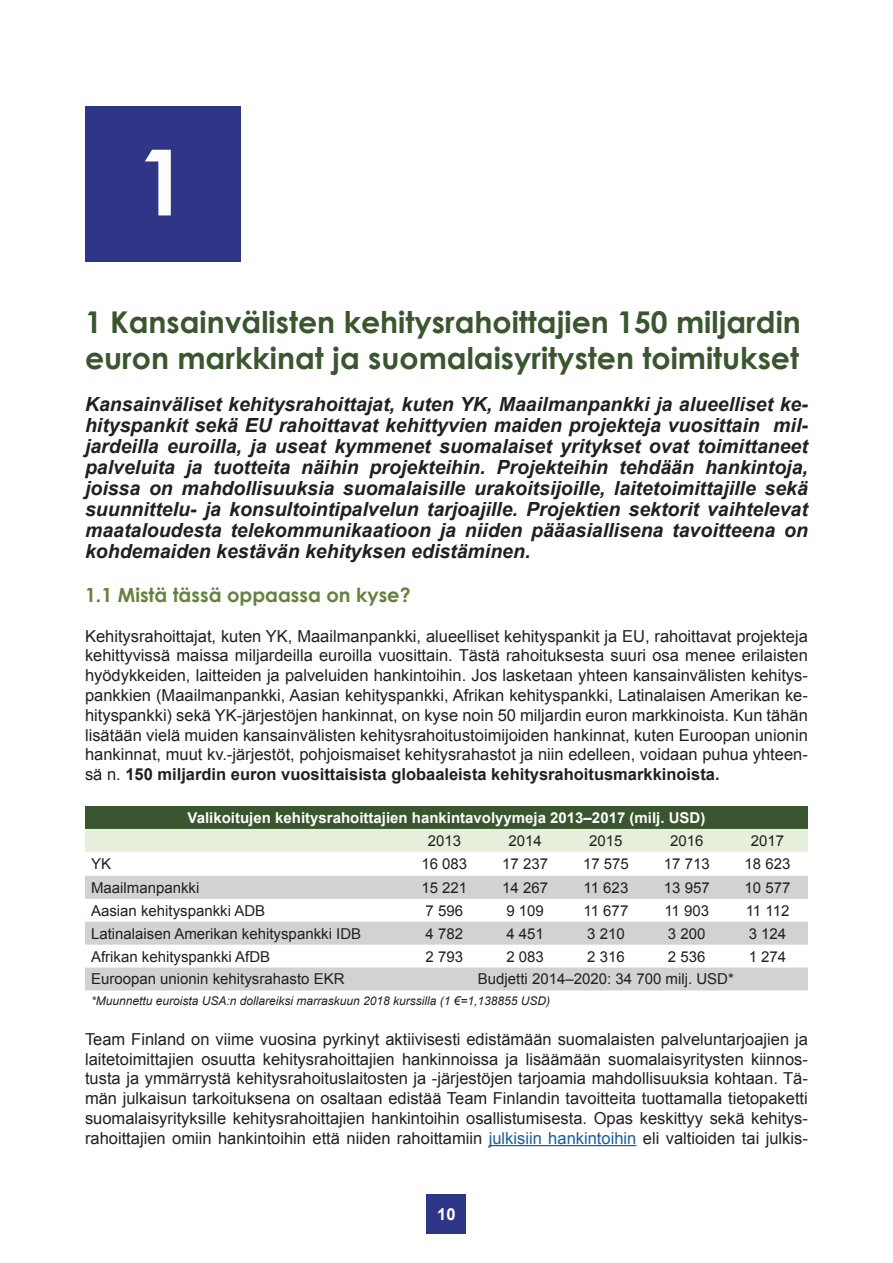
<style>
.page{position:relative;width:893px;height:1263px;background:#fff}
.page>*{position:absolute;margin:0;border:0;box-sizing:border-box;transform-origin:0 0}
.Otsikko_1_ei_sis{font:700 91.5px "Century Gothic";color:#fff}
.Otsikko_1{font:700 30px/36px "Century Gothic";color:#39562e}
.Ingressi{font:italic 700 19.5px/21px "Arial";color:#231f20;text-align:justify}
.Otsikko_2{font:700 19.5px "Century Gothic";color:#64823d}
.t1{font:16.5px/19.8px "Arial";color:#231f20;text-align:justify}
.t2{font:700 16.5px "Arial";color:#fff}
.t3{font:15px "Arial";color:#231f20}
.t4{font:700 15px "Arial";color:#fff}
.t5{font:italic 12px "Arial";color:#231f20}
.s1{font-weight:700}
.s2{color:#175d9e}
</style>
<div class="page">
<div style="left:427px;top:1194px;width:39px;height:39px;background:#303687"></div>
<hr style="left:489px;top:1145px;width:147px;height:1px;background:#175d9e">
<div style="left:85px;top:806px;width:723px;height:23px;background:#39562e"></div>
<div style="left:85px;top:829px;width:723px;height:23px;background:#e6efdc"></div>
<svg style="left:85px;top:876px;width:723px;height:114px;fill:#d1d2d4"></svg>
<div style="left:85px;top:106px;width:155px;height:155px;background:#303687"></div>
<p class="Otsikko_1_ei_sis" style="left:137px;top:125px;width:53px">1</p>
<p class="Otsikko_1" style="left:85px;top:303px;width:717px">1 Kansainvälisten kehitysrahoittajien 150 miljardin euron markkinat ja suomalaisyritysten toimitukset</p>
<p class="Ingressi" style="left:85px;top:394px;width:724px">Kansainväliset kehitysrahoittajat, kuten YK, Maailmanpankki ja alueelliset ke&shy;hityspankit sekä EU rahoittavat kehittyvien maiden projekteja vuosittain mil&shy;jardeilla euroilla, ja useat kymmenet suomalaiset yritykset ovat toimittaneet palveluita ja tuotteita näihin projekteihin. Projekteihin tehdään hankintoja, joissa on mahdollisuuksia suomalaisille urakoitsijoille, laitetoimittajille sekä suunnittelu- ja konsultointipalvelun tarjoajille. Projektien sektorit vaihtelevat maataloudesta telekommunikaatioon ja niiden pääasiallisena tavoitteena on kohdemaiden kestävän kehityksen edistäminen.</p>
<p class="Otsikko_2" style="left:85px;top:583px;width:327px">1.1 Mistä tässä oppaassa on kyse?</p>
<p class="t1" style="left:85px;top:626px;width:724px">Kehitysrahoittajat, kuten YK, Maailmanpankki, alueelliset kehityspankit ja EU, rahoittavat projekteja kehittyvissä maissa miljardeilla euroilla vuosittain. Tästä rahoituksesta suuri osa menee erilaisten hyödykkeiden, laitteiden ja palveluiden hankintoihin. Jos lasketaan yhteen kansainvälisten kehitys&shy;pankkien (Maailmanpankki, Aasian kehityspankki, Afrikan kehityspankki, Latinalaisen Amerikan ke&shy;hityspankki) sekä YK-järjestöjen hankinnat, on kyse noin 50 miljardin euron markkinoista. Kun tähän lisätään vielä muiden kansainvälisten kehitysrahoitustoimijoiden hankinnat, kuten Euroopan unionin hankinnat, muut kv.-järjestöt, pohjoismaiset kehitysrahastot ja niin edelleen, voidaan puhua yhteen&shy;sä n. <span class="s1">150 miljardin euron vuosittaisista globaaleista kehitysrahoitusmarkkinoista.</span></p>
<p class="t4" style="left:188px;top:808px;width:519px">Valikoitujen kehitysrahoittajien hankintavolyymeja 2013–2017 (milj. USD)</p>
<p class="t3" style="left:428px;top:831px;width:35px">2013</p>
<p class="t3" style="left:508px;top:831px;width:35px">2014</p>
<p class="t3" style="left:589px;top:831px;width:35px">2015</p>
<p class="t3" style="left:670px;top:831px;width:35px">2016</p>
<p class="t3" style="left:751px;top:831px;width:35px">2017</p>
<p class="t3" style="left:91px;top:854px;width:22px">YK</p>
<p class="t3" style="left:421px;top:854px;width:47px">16 083</p>
<p class="t3" style="left:502px;top:854px;width:47px">17 237</p>
<p class="t3" style="left:583px;top:854px;width:47px">17 575</p>
<p class="t3" style="left:664px;top:854px;width:47px">17 713</p>
<p class="t3" style="left:745px;top:854px;width:47px">18 623</p>
<p class="t3" style="left:91px;top:878px;width:110px">Maailmanpankki</p>
<p class="t3" style="left:421px;top:878px;width:47px">15 221</p>
<p class="t3" style="left:502px;top:878px;width:47px">14 267</p>
<p class="t3" style="left:584px;top:878px;width:46px">11 623</p>
<p class="t3" style="left:664px;top:878px;width:47px">13 957</p>
<p class="t3" style="left:745px;top:878px;width:47px">10 577</p>
<p class="t3" style="left:91px;top:901px;width:176px">Aasian kehityspankki ADB</p>
<p class="t3" style="left:426px;top:901px;width:39px">7 596</p>
<p class="t3" style="left:506px;top:901px;width:39px">9 109</p>
<p class="t3" style="left:584px;top:901px;width:46px">11 677</p>
<p class="t3" style="left:664px;top:901px;width:46px">11 903</p>
<p class="t3" style="left:746px;top:901px;width:45px">11 112</p>
<p class="t3" style="left:91px;top:923px;width:272px">Latinalaisen Amerikan kehityspankki IDB</p>
<p class="t3" style="left:426px;top:923px;width:39px">4 782</p>
<p class="t3" style="left:506px;top:923px;width:39px">4 451</p>
<p class="t3" style="left:587px;top:923px;width:39px">3 210</p>
<p class="t3" style="left:668px;top:923px;width:39px">3 200</p>
<p class="t3" style="left:749px;top:923px;width:39px">3 124</p>
<p class="t3" style="left:91px;top:946px;width:181px">Afrikan kehityspankki AfDB</p>
<p class="t3" style="left:426px;top:946px;width:39px">2 793</p>
<p class="t3" style="left:506px;top:946px;width:39px">2 083</p>
<p class="t3" style="left:587px;top:946px;width:39px">2 316</p>
<p class="t3" style="left:668px;top:946px;width:39px">2 536</p>
<p class="t3" style="left:749px;top:946px;width:39px">1 274</p>
<p class="t3" style="left:91px;top:969px;width:255px">Euroopan unionin kehitysrahasto EKR</p>
<p class="t3" style="left:478px;top:969px;width:257px">Budjetti 2014–2020: 34 700 milj. USD*</p>
<p class="t5" style="left:91px;top:993px;width:461px">*Muunnettu euroista USA:n dollareiksi marraskuun 2018 kurssilla (1 €=1,138855 USD)</p>
<p class="t1" style="left:85px;top:1029px;width:724px">Team Finland on viime vuosina pyrkinyt aktiivisesti edistämään suomalaisten palveluntarjoajien ja laitetoimittajien osuutta kehitysrahoittajien hankinnoissa ja lisäämään suomalaisyritysten kiinnos&shy;tusta ja ymmärrystä kehitysrahoituslaitosten ja -järjestöjen tarjoamia mahdollisuuksia kohtaan. Tä&shy;män julkaisun tarkoituksena on osaltaan edistää Team Finlandin tavoitteita tuottamalla tietopaketti suomalaisyrityksille kehitysrahoittajien hankintoihin osallistumisesta. Opas keskittyy sekä kehitys&shy;rahoittajien omiin hankintoihin että niiden rahoittamiin <span class="s2">julkisiin hankintoihin</span> eli valtioiden tai julkis-</p>
<p class="t2" style="left:437px;top:1203px;width:20px">10</p>
</div>
